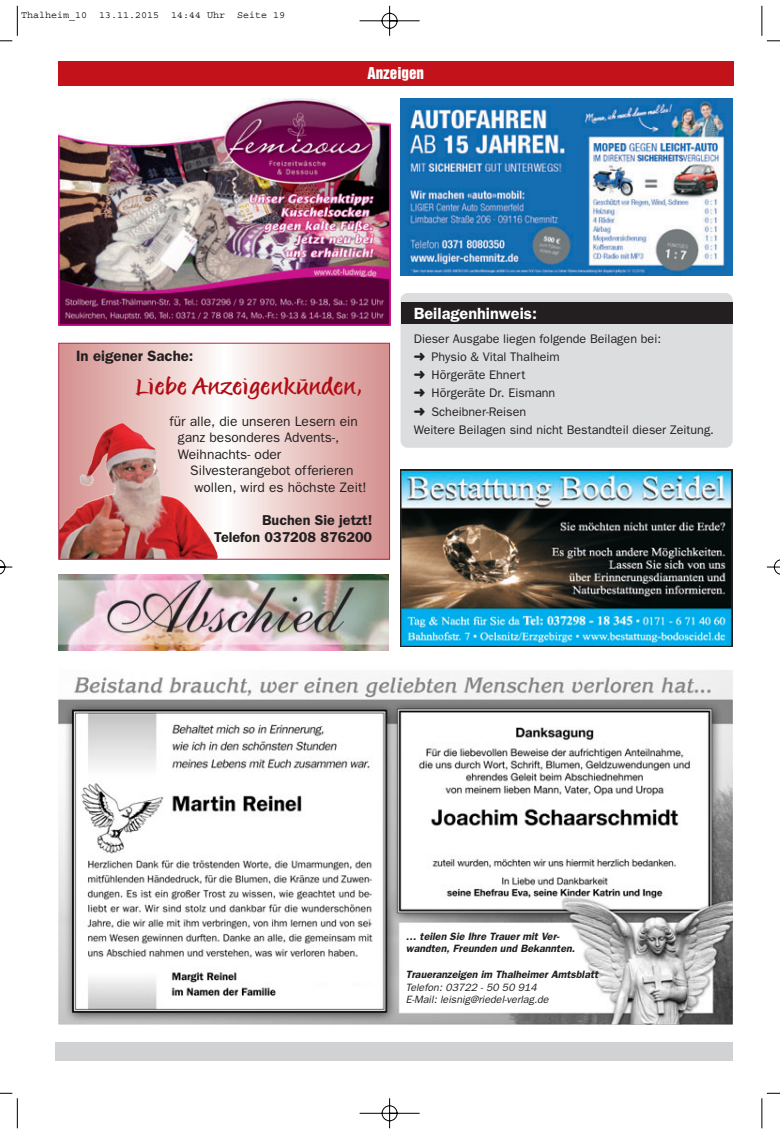
<style>
.page{position:relative;width:780px;height:1134px;background:#fff}
.page>*{position:absolute;margin:0;border:0;box-sizing:border-box;transform-origin:0 0}
.t1{font:21.88px "Matthia LT";color:#b00d15;scale:1.35 1}
.t2{font:600 16.25px "Franklin Gothic";color:#fff}
.t3{font:600 15px "Franklin Gothic";color:#231f20}
.t4{font:15px "Helvetica Inserat";color:#fff}
.t5{font:600 14.38px/17.2px "Franklin Gothic";color:#231f20;text-align:right}
.t6{font:13.75px/16.5px "Franklin Gothic";color:#231f20}
.t7{font:12.5px/18.2px "Franklin Gothic";color:#231f20}
.t8{font:italic 600 10.62px/12.8px "Franklin Gothic";color:#231f20}
.t9{font:italic 10.62px/12.8px "Franklin Gothic";color:#231f20}
.t10{font:10px "Courier";color:#000}
</style>
<div class="page">
<img style="left:0;top:5px;width:780px;height:1123px">
<p class="t10" style="left:21px;top:11px;width:265px">Thalheim_10 13.11.2015 14:44 Uhr Seite 19</p>
<p class="t4" style="left:367px;top:67px;width:58px">Anzeigen</p>
<p class="t3" style="left:76px;top:350px;width:119px">In eigener Sache:</p>
<h1 class="t1" style="left:135px;top:376px;width:171px">Liebe Anzeigenkunden,</h1>
<p class="t6" style="left:178px;top:414px;width:182px;text-indent:-8px">für alle, die unseren Lesern ein ganz besonderes Advents-,<br>Weihnachts- oder</p>
<p class="t6" style="left:190px;top:463px;width:178px">Silvesterangebot offerieren wollen, wird es höchste Zeit!</p>
<p class="t5" style="left:214px;top:513px;width:159px">Buchen Sie jetzt!<br>Telefon 037208 876200</p>
<h2 class="t2" style="left:414px;top:308px;width:125px">Beilagenhinweis:</h2>
<p class="t7" style="left:414px;top:331px;width:302px">Dieser Ausgabe liegen folgende Beilagen bei:<br>➜ Physio &amp; Vital Thalheim<br>➜ Hörgeräte Ehnert<br>➜ Hörgeräte Dr. Eismann<br>➜ Scheibner-Reisen<br>Weitere Beilagen sind nicht Bestandteil dieser Zeitung.</p>
<p class="t8" style="left:406px;top:930px;width:171px">… teilen Sie Ihre Trauer mit Ver&shy;wandten, Freunden und Bekannten.</p>
<p class="t8" style="left:406px;top:969px;width:194px">Traueranzeigen im Thalheimer Amtsblatt</p>
<p class="t9" style="left:406px;top:981px;width:144px">Telefon: 03722 - 50 50 914<br>E-Mail: leisnig@riedel-verlag.de</p>
</div>
